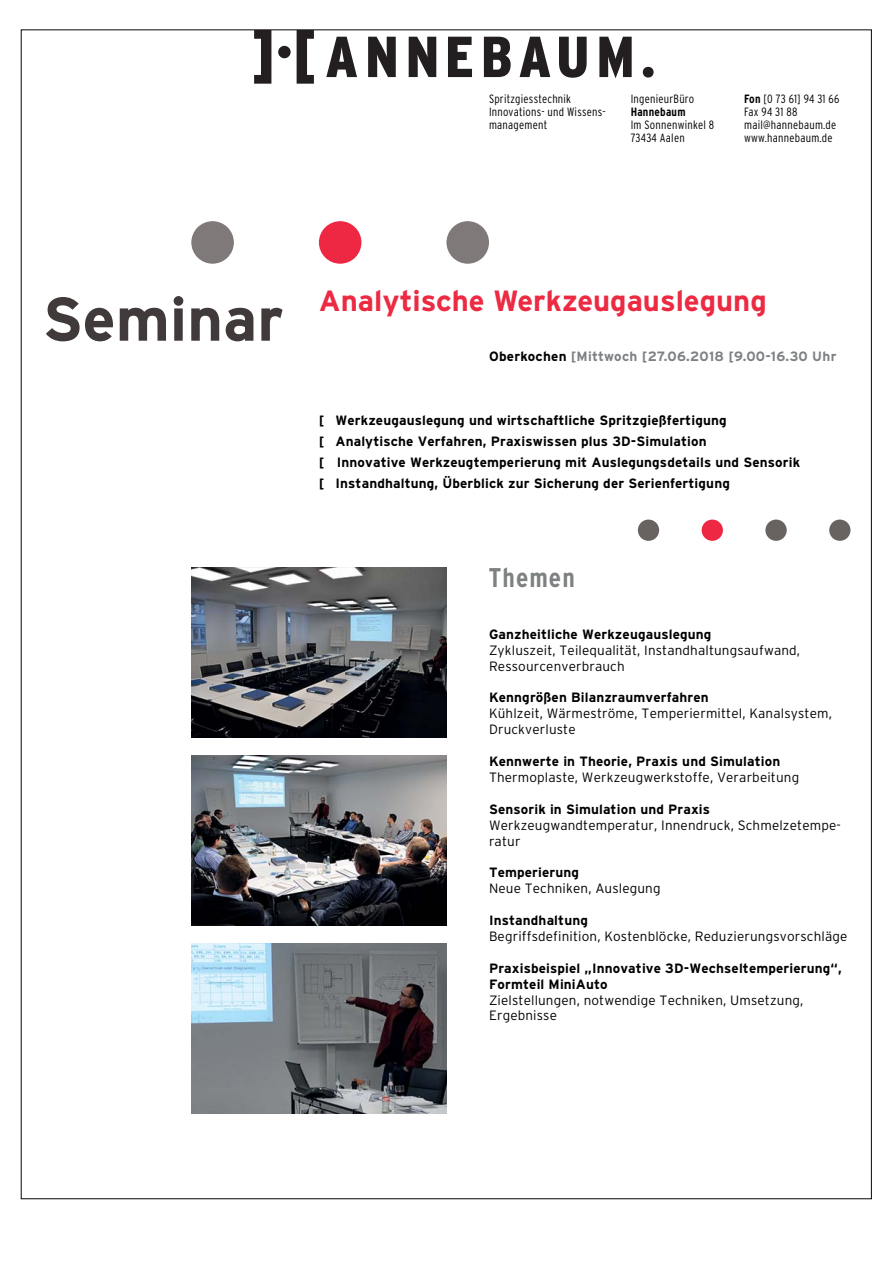
<style>
.page{position:relative;width:893px;height:1263px;background:#fff}
.page>*{position:absolute;margin:0;border:0;box-sizing:border-box;transform-origin:0 0}
.t1{font:700 61.5px "Interstate";color:#403b3a}
.t2{font:700 29.25px "Interstate";color:#ec2a42}
.t3{font:700 condensed 27px "Interstate";letter-spacing:.04em;color:#7d8182}
.t4{font:700 13.5px/21px "Interstate";letter-spacing:.01em;color:#000}
.t5{font:300 13.5px/15.9px "Interstate";letter-spacing:.01em;color:#000}
.t6{font:700 13.5px "Interstate";letter-spacing:.02em;color:#7d8183}
.t7{font:300 condensed 12px/12.8px "Interstate";letter-spacing:.02em;color:#000}
.t8{font:700 condensed 12px "Interstate";letter-spacing:.02em;color:#000}
.s1{font-weight:700}
.s2{color:#000}
</style>
<div class="page">
<svg style="left:191px;top:221px;width:43px;height:43px"></svg>
<svg style="left:446px;top:221px;width:43px;height:43px"></svg>
<div style="left:319px;top:221px;width:42px;height:43px;background:#ee2843;border-radius:50%"></div>
<svg style="left:254px;top:32px;width:17px;height:52px"></svg>
<svg style="left:297px;top:32px;width:17px;height:52px"></svg>
<svg style="left:326px;top:37px;width:31px;height:40px"></svg>
<svg style="left:368px;top:37px;width:28px;height:40px"></svg>
<svg style="left:409px;top:37px;width:27px;height:40px"></svg>
<svg style="left:448px;top:37px;width:24px;height:40px"></svg>
<svg style="left:484px;top:37px;width:27px;height:40px"></svg>
<svg style="left:520px;top:37px;width:30px;height:40px"></svg>
<svg style="left:559px;top:37px;width:28px;height:41px"></svg>
<svg style="left:599px;top:37px;width:33px;height:41px"></svg>
<div style="left:643px;top:67px;width:10px;height:11px;background:#231f20;border-radius:50%"></div>
<div style="left:278px;top:46px;width:13px;height:12px;background:#231f20;border-radius:50%"></div>
<div style="left:702px;top:520px;width:21px;height:21px;background:#ee2843;border-radius:50%"></div>
<svg style="left:638px;top:520px;width:21px;height:21px"></svg>
<svg style="left:829px;top:520px;width:21px;height:21px"></svg>
<svg style="left:765px;top:520px;width:22px;height:21px"></svg>
<img style="left:191px;top:943px;width:255px;height:170px">
<img style="left:191px;top:567px;width:255px;height:170px">
<img style="left:191px;top:755px;width:255px;height:170px">
<p class="t7" style="left:489px;top:94px;width:118px">Spritzgiesstechnik<br>Innovations- und Wissens&shy;management</p>
<p class="t7" style="left:631px;top:94px;width:65px">IngenieurBüro</p>
<p class="t8" style="left:631px;top:105px;width:56px">Hannebaum</p>
<p class="t7" style="left:631px;top:119px;width:85px">Im Sonnenwinkel 8<br>73434 Aalen</p>
<p class="t7" style="left:744px;top:94px;width:97px"><span class="s1">Fon</span> [0 73 61] 94 31 66<br>Fax 94 31 88 mail@hannebaum.de www.hannebaum.de</p>
<h1 class="t1" style="left:42px;top:296px;width:243px">Seminar</h1>
<h2 class="t2" style="left:319px;top:290px;width:449px">Analytische Werkzeugauslegung</h2>
<p class="t6" style="left:489px;top:351px;width:349px"><span class="s2">Oberkochen</span> [Mittwoch [27.06.2018 [9.00-16.30 Uhr</p>
<p class="t4" style="left:319px;top:411px;width:483px">[ Werkzeugauslegung und wirtschaftliche Spritzgießfertigung<br>[ Analytische Verfahren, Praxiswissen plus 3D-Simulation<br>[ Innovative Werkzeugtemperierung mit Auslegungsdetails und Sensorik [ Instandhaltung, Überblick zur Sicherung der Serienfertigung</p>
<h3 class="t3" style="left:489px;top:563px;width:87px">Themen</h3>
<p class="t4" style="left:489px;top:625px;width:224px">Ganzheitliche Werkzeugauslegung</p>
<p class="t5" style="left:489px;top:643px;width:313px">Zykluszeit, Teilequalität, Instandhaltungsaufwand,<br>Ressourcenverbrauch</p>
<p class="t4" style="left:489px;top:688px;width:221px">Kenngrößen Bilanzraumverfahren</p>
<p class="t5" style="left:489px;top:707px;width:344px">Kühlzeit, Wärmeströme, Temperiermittel, Kanalsystem,<br>Druckverluste</p>
<p class="t4" style="left:489px;top:752px;width:293px">Kennwerte in Theorie, Praxis und Simulation</p>
<p class="t5" style="left:489px;top:770px;width:312px">Thermoplaste, Werkzeugwerkstoffe, Verarbeitung</p>
<p class="t4" style="left:489px;top:800px;width:223px">Sensorik in Simulation und Praxis</p>
<p class="t5" style="left:489px;top:818px;width:353px">Werkzeugwandtemperatur, Innendruck, Schmelzetempe&shy;ratur</p>
<p class="t4" style="left:489px;top:863px;width:92px">Temperierung</p>
<p class="t5" style="left:489px;top:882px;width:173px">Neue Techniken, Auslegung</p>
<p class="t4" style="left:489px;top:911px;width:100px">Instandhaltung</p>
<p class="t5" style="left:489px;top:929px;width:360px">Begriffsdefinition, Kostenblöcke, Reduzierungsvorschläge</p>
<p class="t4" style="left:489px;top:961px;width:354px;line-height:15.9px">Praxisbeispiel „Innovative 3D-Wechseltemperierung“,<br>Formteil MiniAuto</p>
<p class="t5" style="left:489px;top:993px;width:316px">Zielstellungen, notwendige Techniken, Umsetzung,<br>Ergebnisse</p>
</div>
